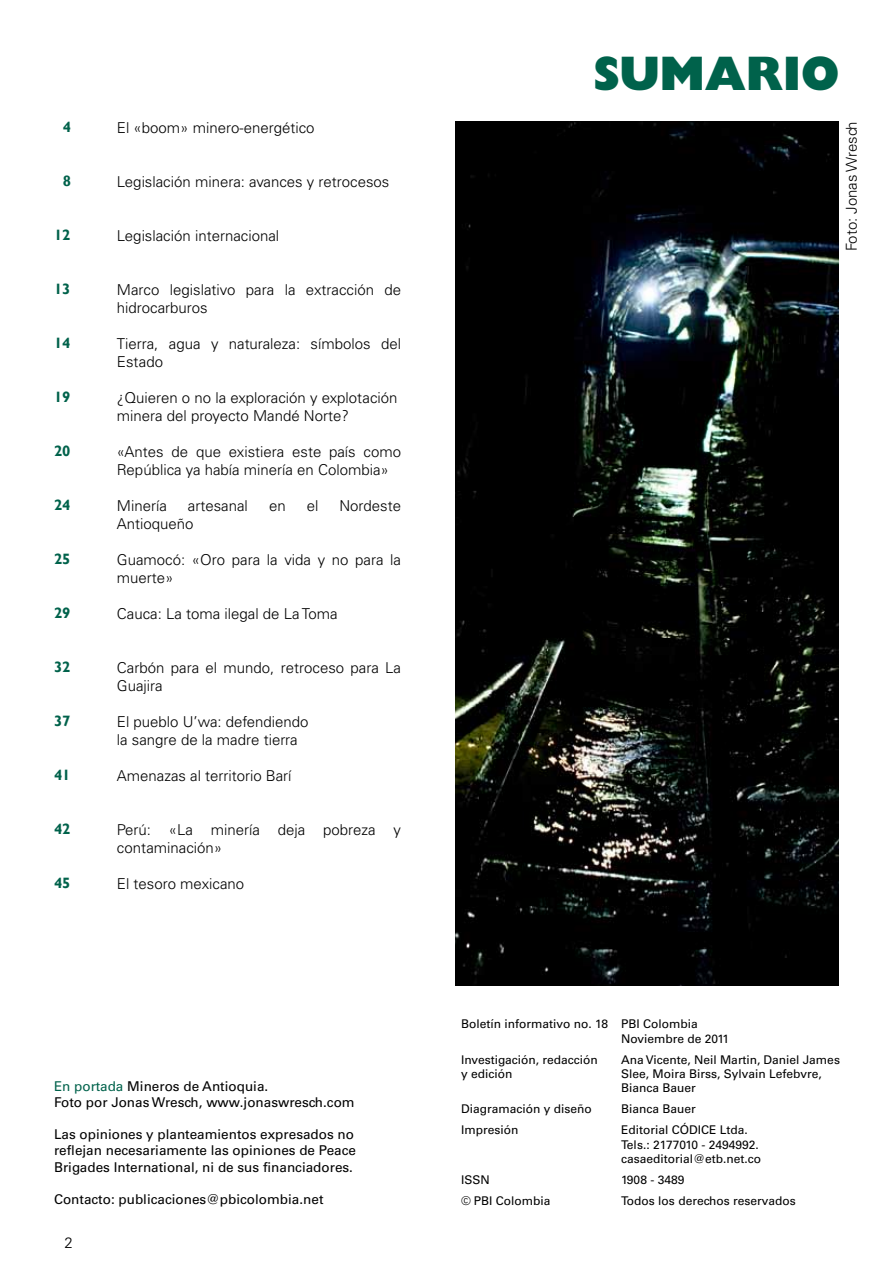
<style>
.page{position:relative;width:893px;height:1263px;background:#fff}
.page>*{position:absolute;margin:0;border:0;box-sizing:border-box;transform-origin:0 0}
.t1{font:48px "Gill Sans Extra Bold Display";color:#00624b}
.t2{font:300 15px/18px "Univers";color:#000}
.t3{font:700 15px "Gill Sans";color:#00624b}
.t4{font:13.5px/16.2px "Univers";color:#000}
.t5{font:12px/14.4px "Univers";color:#000}
.s1{color:#00624b}
</style>
<div class="page">
<img style="left:455px;top:121px;width:384px;height:864px">
<p class="t3" style="left:63px;top:118px;width:10px">4</p>
<p class="t3" style="left:63px;top:172px;width:10px">8</p>
<p class="t3" style="left:54px;top:226px;width:18px">12</p>
<p class="t3" style="left:54px;top:280px;width:18px">13</p>
<p class="t3" style="left:54px;top:334px;width:18px">14</p>
<p class="t3" style="left:54px;top:388px;width:18px">19</p>
<p class="t3" style="left:54px;top:442px;width:18px">20</p>
<p class="t3" style="left:54px;top:496px;width:18px">24</p>
<p class="t3" style="left:54px;top:550px;width:18px">25</p>
<p class="t3" style="left:54px;top:604px;width:18px">29</p>
<p class="t3" style="left:54px;top:658px;width:18px">32</p>
<p class="t3" style="left:54px;top:712px;width:18px">37</p>
<p class="t3" style="left:54px;top:766px;width:18px">41</p>
<p class="t3" style="left:54px;top:820px;width:18px">42</p>
<p class="t3" style="left:54px;top:874px;width:18px">45</p>
<p class="t2" style="left:117px;top:119px;width:199px">El «boom» minero-energético</p>
<p class="t2" style="left:117px;top:173px;width:274px">Legislación minera: avances y retrocesos</p>
<p class="t2" style="left:117px;top:227px;width:164px">Legislación internacional</p>
<p class="t2" style="left:117px;top:281px;width:286px">Marco legislativo para la extracción de hidrocarburos</p>
<p class="t2" style="left:117px;top:335px;width:286px">Tierra, agua y naturaleza: símbolos del<br>Estado</p>
<p class="t2" style="left:117px;top:389px;width:282px">¿Quieren o no la exploración y explotación minera del proyecto Mandé Norte?</p>
<p class="t2" style="left:117px;top:443px;width:286px">«Antes de que existiera este país como<br>República ya había minería en Colombia»</p>
<p class="t2" style="left:117px;top:497px;width:51px">Minería</p>
<p class="t2" style="left:188px;top:497px;width:62px">artesanal</p>
<p class="t2" style="left:269px;top:497px;width:18px">en</p>
<p class="t2" style="left:307px;top:497px;width:13px">el</p>
<p class="t2" style="left:339px;top:497px;width:63px">Nordeste</p>
<p class="t2" style="left:117px;top:515px;width:78px">Antioqueño</p>
<p class="t2" style="left:117px;top:551px;width:286px">Guamocó: «Oro para la vida y no para la muerte»</p>
<p class="t2" style="left:117px;top:605px;width:222px">Cauca: La toma ilegal de La Toma</p>
<p class="t2" style="left:117px;top:659px;width:286px">Carbón para el mundo, retroceso para La<br>Guajira</p>
<p class="t2" style="left:117px;top:713px;width:193px">El pueblo U’wa: defendiendo la sangre de la madre tierra</p>
<p class="t2" style="left:117px;top:767px;width:176px">Amenazas al territorio Barí</p>
<p class="t2" style="left:117px;top:821px;width:286px">Perú: «La minería deja pobreza y contaminación»</p>
<p class="t2" style="left:117px;top:875px;width:129px">El tesoro mexicano</p>
<p class="t4" style="left:54px;top:1078px;width:302px"><span class="s1">En portada</span> Mineros de Antioquia.<br>Foto por Jonas Wresch, www.jonaswresch.com</p>
<p class="t4" style="left:54px;top:1126px;width:303px">Las opiniones y planteamientos expresados no reflejan necesariamente las opiniones de Peace<br>Brigades International, ni de sus financiadores.</p>
<p class="t4" style="left:54px;top:1191px;width:271px">Contacto: publicaciones@pbicolombia.net</p>
<p class="t2" style="left:65px;top:1234px;width:10px">2</p>
<h1 class="t1" style="left:594px;top:45px;width:246px">SUMARIO</h1>
<p class="t2" style="left:843px;top:251px;width:132px;rotate:-90deg">Foto: Jonas Wresch</p>
<p class="t5" style="left:621px;top:1017px;width:110px;text-indent:-160px">Boletín informativo no. 18 PBI Colombia<br>Noviembre de 2011</p>
<p class="t5" style="left:461px;top:1052px;width:138px">Investigación, redacción y edición</p>
<p class="t5" style="left:621px;top:1052px;width:220px">Ana Vicente, Neil Martin, Daniel James<br>Slee, Moira Birss, Sylvain Lefebvre,<br>Bianca Bauer</p>
<p class="t5" style="left:461px;top:1102px;width:132px">Diagramación y diseño</p>
<p class="t5" style="left:621px;top:1102px;width:76px">Bianca Bauer</p>
<p class="t5" style="left:461px;top:1123px;width:59px">Impresión</p>
<p class="t5" style="left:621px;top:1123px;width:142px">Editorial CÓDICE Ltda.<br>Tels.: 2177010 - 2494992. casaeditorial@etb.net.co</p>
<p class="t5" style="left:461px;top:1173px;width:30px">ISSN</p>
<p class="t5" style="left:621px;top:1173px;width:65px">1908 - 3489</p>
<p class="t5" style="left:461px;top:1194px;width:91px">© PBI Colombia</p>
<p class="t5" style="left:621px;top:1194px;width:176px">Todos los derechos reservados</p>
</div>
